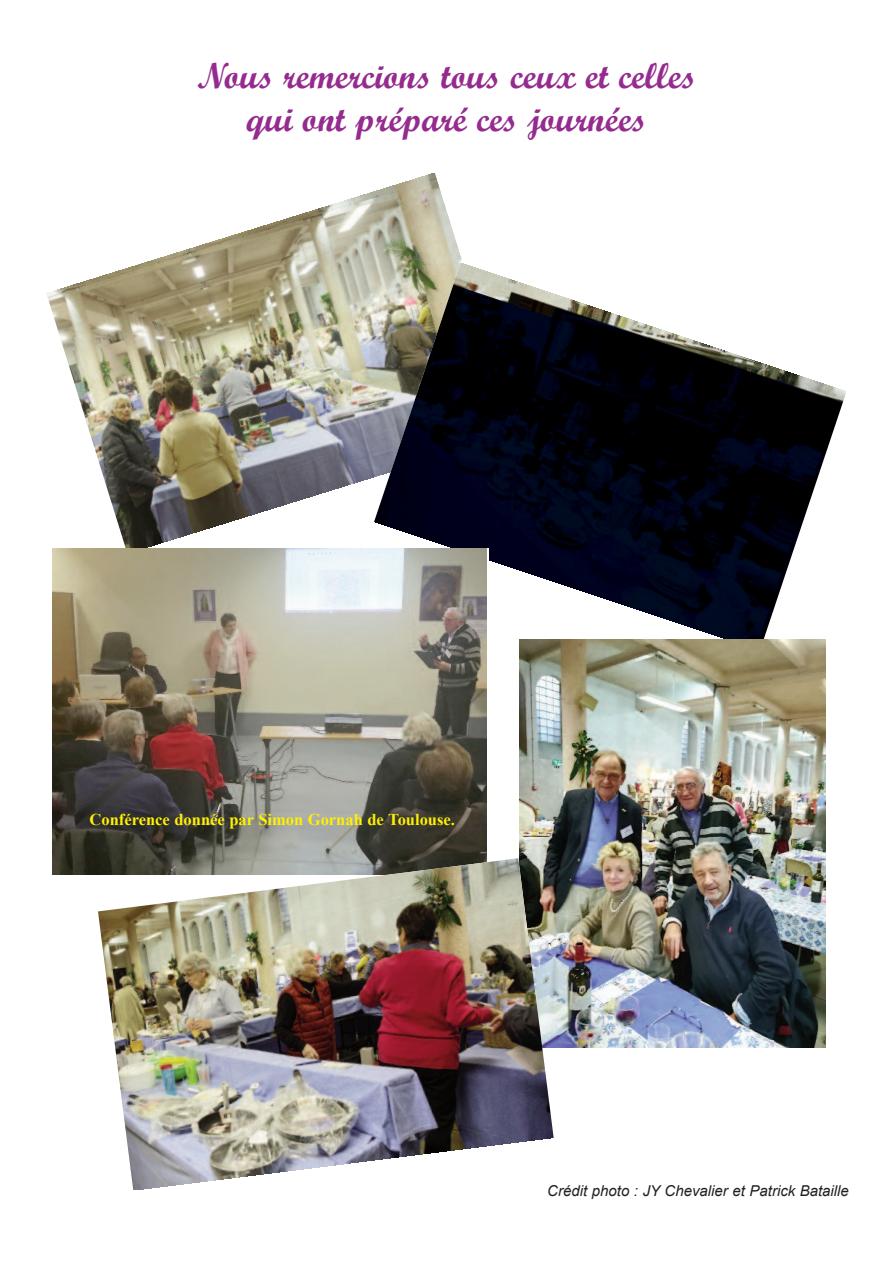
<style>
.page{position:relative;width:893px;height:1263px;background:#fff}
.page>*{position:absolute;margin:0;border:0;box-sizing:border-box;transform-origin:0 0}
.t1{font:36px/43.2px "Script MT Bold";color:#952b8f;text-align:center}
.t2{font:700 16.5px "Times New Roman";color:#fff101}
.t3{font:italic 15px "Arial";color:#231f20}
</style>
<div class="page">
<img style="left:47px;top:173px;width:412px;height:376px">
<svg style="left:370px;top:251px;width:94px;height:298px;background:#bbbdaf"></svg>
<img style="left:374px;top:264px;width:472px;height:376px">
<img style="left:52px;top:549px;width:434px;height:325px">
<img style="left:520px;top:640px;width:305px;height:407px">
<img style="left:98px;top:858px;width:455px;height:332px">
<div style="left:533px;top:1183px;width:317px;height:25px;background:#fff"></div>
<p class="t1" style="left:197px;top:54px;width:501px">Nous remercions tous ceux et celles qui ont préparé ces journées</p>
<p class="t2" style="left:90px;top:810px;width:367px">Conférence donnée par Simon Gornah de Toulouse.</p>
<p class="t3" style="left:547px;top:1182px;width:303px">Crédit photo : JY Chevalier et Patrick Bataille</p>
</div>
